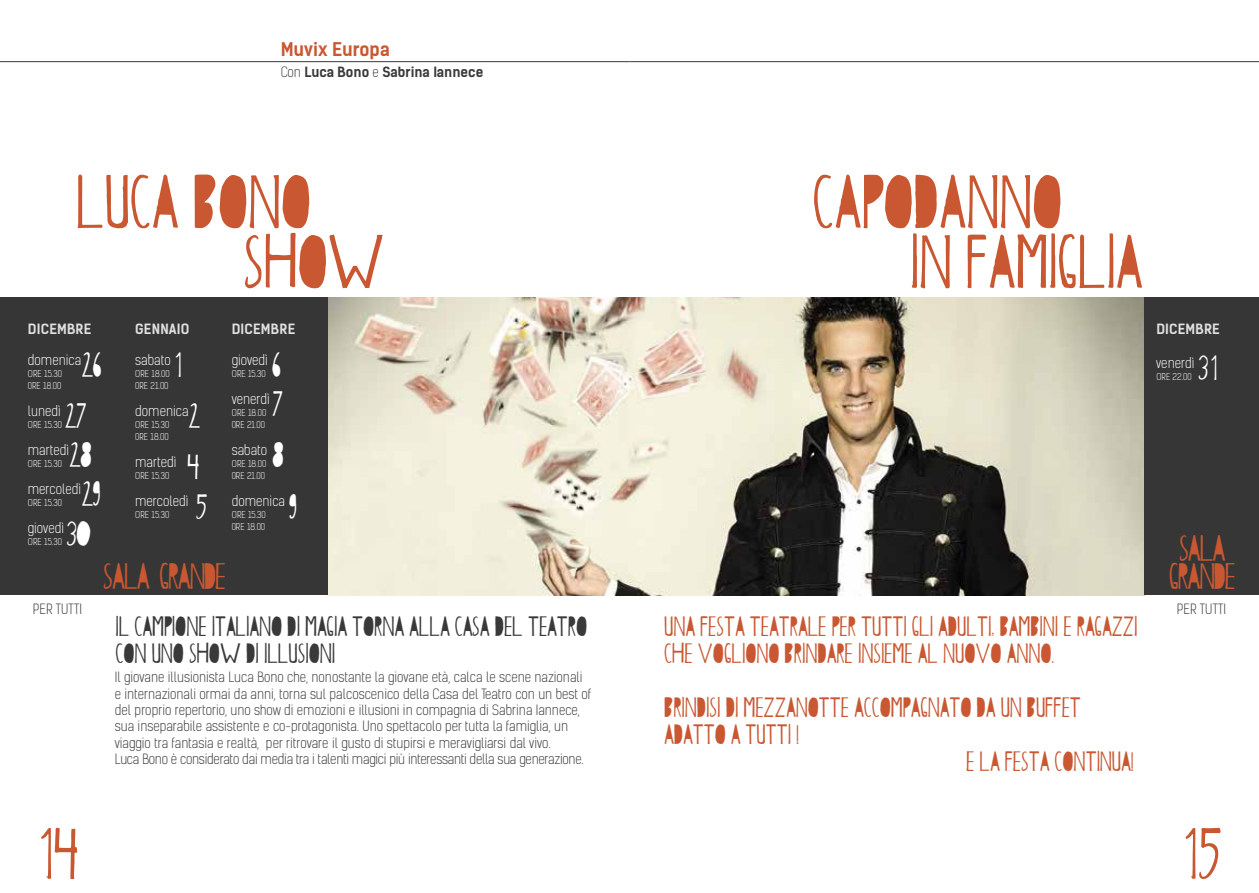
<style>
.page{position:relative;width:1259px;height:893px;background:#fff}
.page>*{position:absolute;margin:0;border:0;box-sizing:border-box;transform-origin:0 0}
.t1{font:90px "Papercutting";color:#c95832}
.t2{font:43.5px/40px "Papercutting";letter-spacing:-.03em;color:#fff;text-align:center}
.t3{font:43.5px "Papercutting";letter-spacing:-.03em;color:#c95832}
.t4{font:33px/27px "Papercutting";color:#c95832}
.t5{font:33px/27px "Papercutting";color:#393939}
.t6{font:700 18px "Kelson Sans";color:#c95832}
.t7{font:300 13.5px/16.5px "Kelson Sans";color:#393939}
.t8{font:300 13.5px "Kelson Sans";color:#fff}
.t9{font:700 13.5px "Kelson Sans";letter-spacing:.015em;color:#e0e0e0}
.t10{font:700 13.5px "Kelson Sans";color:#393939}
.t11{font:300 9px/12px "Kelson Sans";letter-spacing:.005em;color:#fff}
.s1{font-weight:300}
</style>
<div class="page">
<img style="left:327px;top:298px;width:817px;height:297px">
<div style="left:0;top:298px;width:327px;height:297px;background:#363636"></div>
<div style="left:1144px;top:298px;width:115px;height:297px;background:#363636"></div>
<hr style="left:0;top:61px;width:629px;height:1px;background:#393939">
<hr style="left:629px;top:61px;width:630px;height:1px;background:#393939">
<h3 class="t6" style="left:281px;top:38px;width:111px">Muvix Europa</h3>
<p class="t10" style="left:281px;top:64px;width:204px"><span class="s1">Con</span> Luca Bono <span class="s1">e</span> Sabrina Iannece</p>
<h1 class="t1" style="left:74px;top:145px;width:237px">LUCA BONO</h1>
<h1 class="t1" style="left:241px;top:205px;width:144px">SHOW</h1>
<h1 class="t1" style="left:810px;top:145px;width:251px">CAPODANNO</h1>
<h1 class="t1" style="left:908px;top:205px;width:234px">IN FAMIGLIA</h1>
<p class="t9" style="left:135px;top:320px;width:56px">GENNAIO</p>
<p class="t8" style="left:135px;top:352px;width:37px">sabato</p>
<p class="t11" style="left:135px;top:368px;width:36px">ORE 18.00<br>0RE 21.00</p>
<p class="t8" style="left:135px;top:403px;width:55px">domenica</p>
<p class="t11" style="left:135px;top:419px;width:36px">ORE 15.30<br>0RE 18.00</p>
<p class="t8" style="left:135px;top:454px;width:43px">martedì</p>
<p class="t11" style="left:135px;top:470px;width:36px">ORE 15.30</p>
<p class="t8" style="left:135px;top:493px;width:55px">mercoledì</p>
<p class="t11" style="left:135px;top:509px;width:36px">ORE 15.30</p>
<p class="t9" style="left:28px;top:320px;width:65px">DICEMBRE</p>
<p class="t8" style="left:28px;top:352px;width:55px">domenica</p>
<p class="t11" style="left:28px;top:368px;width:36px">ORE 15.30<br>0RE 18.00</p>
<p class="t8" style="left:28px;top:403px;width:34px">lunedì</p>
<p class="t11" style="left:28px;top:419px;width:36px">ORE 15.30</p>
<p class="t8" style="left:28px;top:442px;width:43px">martedì</p>
<p class="t11" style="left:28px;top:458px;width:36px">ORE 15.30</p>
<p class="t8" style="left:28px;top:481px;width:55px">mercoledì</p>
<p class="t11" style="left:28px;top:497px;width:36px">ORE 15.30</p>
<p class="t8" style="left:28px;top:520px;width:38px">giovedì</p>
<p class="t11" style="left:28px;top:536px;width:36px">ORE 15.30</p>
<p class="t9" style="left:232px;top:320px;width:65px">DICEMBRE</p>
<p class="t8" style="left:232px;top:352px;width:38px">giovedì</p>
<p class="t11" style="left:232px;top:368px;width:36px">ORE 15.30</p>
<p class="t8" style="left:232px;top:391px;width:40px">venerdì</p>
<p class="t11" style="left:232px;top:407px;width:36px">ORE 18.00<br>0RE 21.00</p>
<p class="t8" style="left:232px;top:442px;width:37px">sabato</p>
<p class="t11" style="left:232px;top:458px;width:36px">ORE 18.00<br>0RE 21.00</p>
<p class="t8" style="left:232px;top:493px;width:55px">domenica</p>
<p class="t11" style="left:232px;top:509px;width:36px">ORE 15.30<br>0RE 18.00</p>
<p class="t9" style="left:1156px;top:320px;width:65px">DICEMBRE</p>
<p class="t8" style="left:1156px;top:355px;width:40px">venerdì</p>
<p class="t11" style="left:1156px;top:371px;width:37px">ORE 22.00</p>
<h2 class="t2" style="left:80px;top:342px;width:22px">26</h2>
<h2 class="t2" style="left:174px;top:342px;width:8px">1</h2>
<h2 class="t2" style="left:271px;top:342px;width:11px">6</h2>
<h2 class="t2" style="left:1197px;top:345px;width:21px">31</h2>
<h2 class="t2" style="left:64px;top:393px;width:24px">27</h2>
<h2 class="t2" style="left:187px;top:393px;width:14px">2</h2>
<h2 class="t2" style="left:271px;top:381px;width:13px">7</h2>
<h2 class="t2" style="left:68px;top:432px;width:25px">28</h2>
<h2 class="t2" style="left:271px;top:432px;width:14px">8</h2>
<h2 class="t2" style="left:186px;top:444px;width:14px">4</h2>
<h2 class="t2" style="left:65px;top:471px;width:36px">29<br>30</h2>
<h2 class="t2" style="left:195px;top:484px;width:14px">5</h2>
<h2 class="t2" style="left:288px;top:484px;width:10px">9</h2>
<h2 class="t3" style="left:1178px;top:520px;width:48px">SALA</h2>
<h2 class="t3" style="left:1168px;top:549px;width:68px">GRANDE</h2>
<h2 class="t3" style="left:102px;top:549px;width:124px">SALA GRANDE</h2>
<p class="t7" style="left:33px;top:601px;width:51px">PER TUTTI</p>
<p class="t7" style="left:1177px;top:601px;width:51px">PER TUTTI</p>
<h3 class="t5" style="left:115px;top:611px;width:473px">IL CAMPIONE ITALIANO DI MAGIA TORNA ALLA CASA DEL TEATRO<br>CON UNO SHOW DI ILLUSIONI</h3>
<p class="t7" style="left:115px;top:669px;width:478px">Il giovane illusionista Luca Bono che, nonostante la giovane età, calca le scene nazionali e internazionali ormai da anni, torna sul palcoscenico della Casa del Teatro con un best of del proprio repertorio, uno show di emozioni e illusioni in compagnia di Sabrina Iannece, sua inseparabile assistente e co-protagonista. Uno spettacolo per tutta la famiglia, un viaggio tra fantasia e realtà, per ritrovare il gusto di stupirsi e meravigliarsi dal vivo.<br>Luca Bono è considerato dai media tra i talenti magici più interessanti della sua generazione.</p>
<h3 class="t4" style="left:663px;top:611px;width:475px">UNA FESTA TEATRALE PER TUTTI GLI ADULTI, BAMBINI E RAGAZZI<br>CHE VOGLIONO BRINDARE INSIEME AL NUOVO ANNO.</h3>
<h3 class="t4" style="left:663px;top:692px;width:418px">BRINDISI DI MEZZANOTTE ACCOMPAGNATO DA UN BUFFET</h3>
<h3 class="t4" style="left:663px;top:719px;width:137px">ADATTO A TUTTI !</h3>
<h3 class="t4" style="left:965px;top:746px;width:169px">E LA FESTA CONTINUA!</h3>
<h1 class="t1" style="left:37px;top:795px;width:41px">14</h1>
<h1 class="t1" style="left:1182px;top:795px;width:41px">15</h1>
</div>
